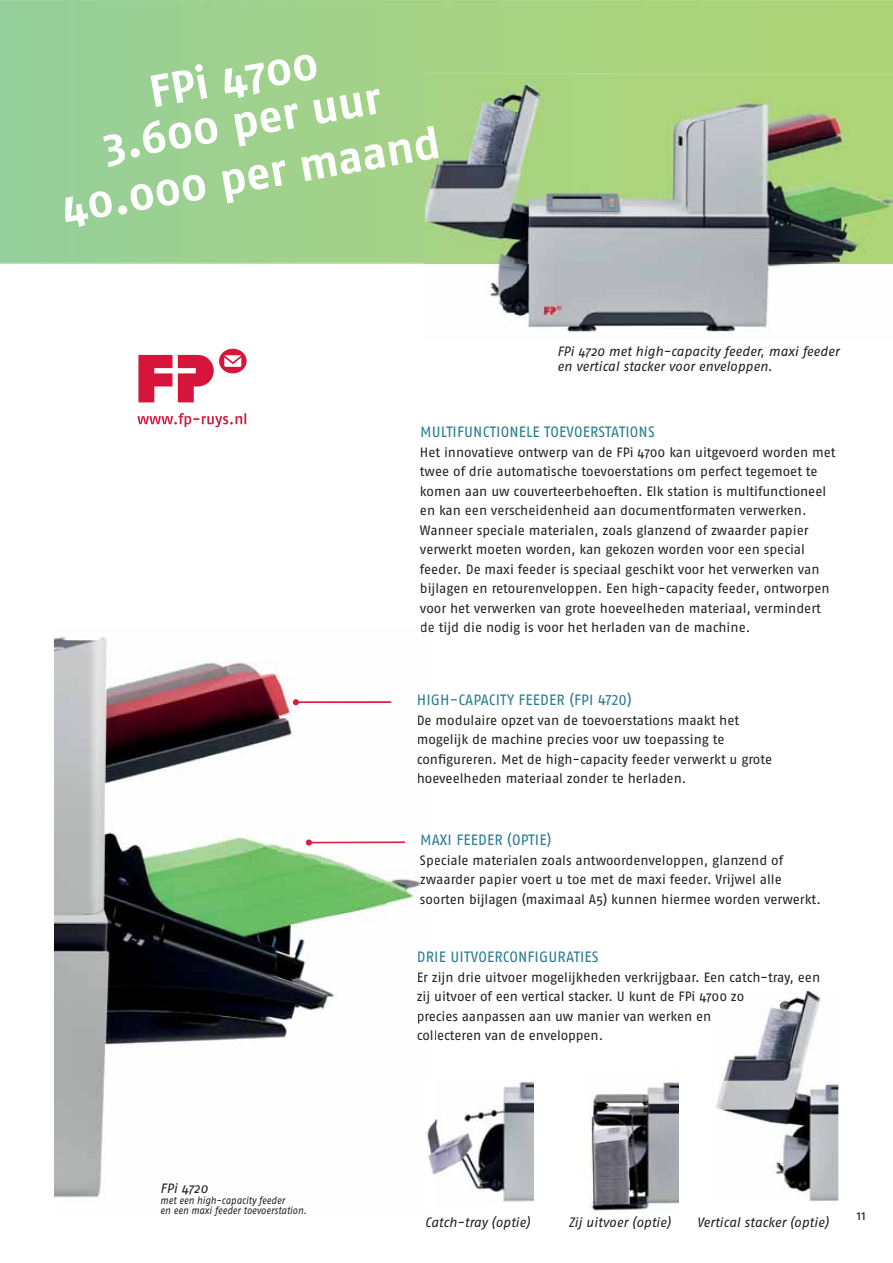
<style>
.page{position:relative;width:893px;height:1263px;background:#fff}
.page>*{position:absolute;margin:0;border:0;box-sizing:border-box;transform-origin:0 0}
.t1{font:700 45px/45px "Fago Pro";color:#fff;text-align:center}
.t2{font:15px "Fago Pro";letter-spacing:.01em;color:#277b8f}
.t3{font:13.5px/19.5px "Fago Pro";color:#231f20}
.t4{font:italic 13.5px/15px "Fago Pro";color:#231f20}
.t5{font:italic 10.5px/10.5px "Fago Pro";color:#231f20;scale:.9 1}
</style>
<div class="page">
<svg style="left:0;top:0;width:893px;height:262px;background:#a0d18b"></svg>
<svg style="left:0;top:262px;width:425px;height:2px"></svg>
<img style="left:716px;top:991px;width:122px;height:211px">
<img style="left:716px;top:991px;width:27px;height:13px">
<img style="left:425px;top:73px;width:468px;height:259px">
<img style="left:425px;top:126px;width:14px;height:34px">
<svg style="left:137px;top:413px;width:109px;height:14px"></svg>
<svg style="left:138px;top:355px;width:34px;height:47px"></svg>
<svg style="left:178px;top:349px;width:69px;height:53px"></svg>
<img style="left:590px;top:1082px;width:88px;height:132px">
<img style="left:435px;top:1082px;width:99px;height:120px">
<img style="left:54px;top:636px;width:381px;height:562px">
<img style="left:418px;top:952px;width:17px;height:10px">
<img style="left:418px;top:972px;width:17px;height:13px">
<img style="left:417px;top:991px;width:18px;height:13px">
<img style="left:418px;top:1011px;width:17px;height:12px">
<img style="left:418px;top:1031px;width:17px;height:12px">
<img style="left:421px;top:833px;width:14px;height:14px">
<img style="left:421px;top:855px;width:14px;height:13px">
<img style="left:421px;top:875px;width:14px;height:12px">
<img style="left:421px;top:893px;width:14px;height:14px">
<img style="left:418px;top:693px;width:17px;height:14px">
<img style="left:418px;top:715px;width:17px;height:12px">
<img style="left:418px;top:734px;width:17px;height:13px">
<img style="left:418px;top:754px;width:17px;height:12px">
<img style="left:418px;top:773px;width:17px;height:10px">
<img style="left:312px;top:842px;width:93px;height:1px">
<svg style="left:305px;top:839px;width:7px;height:7px"></svg>
<img style="left:162px;top:1183px;width:46px;height:12px">
<img style="left:161px;top:1196px;width:125px;height:2px">
<img style="left:299px;top:701px;width:92px;height:2px">
<svg style="left:292px;top:699px;width:7px;height:7px"></svg>
<h1 class="t1" style="left:91px;top:80px;width:293px;rotate:-10deg">FPi 4700<br>3.600 per uur</h1>
<h1 class="t1" style="left:58px;top:186px;width:386px;rotate:-10deg">40.000 per maand</h1>
<p class="t4" style="left:557px;top:345px;width:284px">FPi 4720 met high-capacity feeder, maxi feeder en vertical stacker voor enveloppen.</p>
<p class="t2" style="left:420px;top:426px;width:236px">MULTIFUNCTIONELE TOEVOERSTATIONS</p>
<p class="t3" style="left:420px;top:443px;width:417px">Het innovatieve ontwerp van de FPi 4700 kan uitgevoerd worden met twee of drie automatische toevoerstations om perfect tegemoet te komen aan uw couverteerbehoeften. Elk station is multi functioneel en kan een verscheidenheid aan documentformaten verwerken.<br>Wanneer speciale materialen, zoals glanzend of zwaarder papier verwerkt moeten worden, kan gekozen worden voor een special feeder. De maxi feeder is speciaal geschikt voor het verwerken van bijlagen en retour enveloppen. Een high-capacity feeder, ontworpen voor het verwerken van grote hoeveel heden materiaal, vermindert de tijd die nodig is voor het herladen van de machine.</p>
<p class="t2" style="left:417px;top:694px;width:216px">HIGH-CAPACITY FEEDER (FPI 4720)</p>
<p class="t3" style="left:417px;top:711px;width:357px">De modulaire opzet van de toevoerstations maakt het mogelijk de machine precies voor uw toepassing te configureren. Met de high-capacity feeder verwerkt u grote hoeveel heden materiaal zonder te herladen.</p>
<p class="t2" style="left:420px;top:835px;width:133px">MAXI FEEDER (OPTIE)</p>
<p class="t3" style="left:420px;top:851px;width:403px">Speciale materialen zoals antwoordenveloppen, glanzend of zwaarder papier voert u toe met de maxi feeder. Vrijwel alle soorten bijlagen (maximaal A5) kunnen hiermee worden verwerkt.</p>
<p class="t2" style="left:417px;top:952px;width:183px">DRIE UITVOERCONFIGURATIES</p>
<p class="t3" style="left:417px;top:968px;width:405px">Er zijn drie uitvoer mogelijkheden verkrijgbaar. Een catch-tray, een zij uitvoer of een vertical stacker. U kunt de FPi 4700 zo<br>precies aanpassen aan uw manier van werken en<br>collecteren van de enveloppen.</p>
<p class="t4" style="left:160px;top:1182px;width:49px">FPi 4720</p>
<p class="t5" style="left:160px;top:1196px;width:164px">met een high-capacity feeder<br>en een maxi feeder toevoerstation.</p>
<p class="t4" style="left:425px;top:1216px;width:107px">Catch-tray (optie)</p>
<p class="t4" style="left:568px;top:1216px;width:104px">Zij uitvoer (optie)</p>
<p class="t4" style="left:697px;top:1216px;width:133px">Vertical stacker (optie)</p>
<p class="t3" style="left:857px;top:1206px;width:10px">11</p>
</div>
